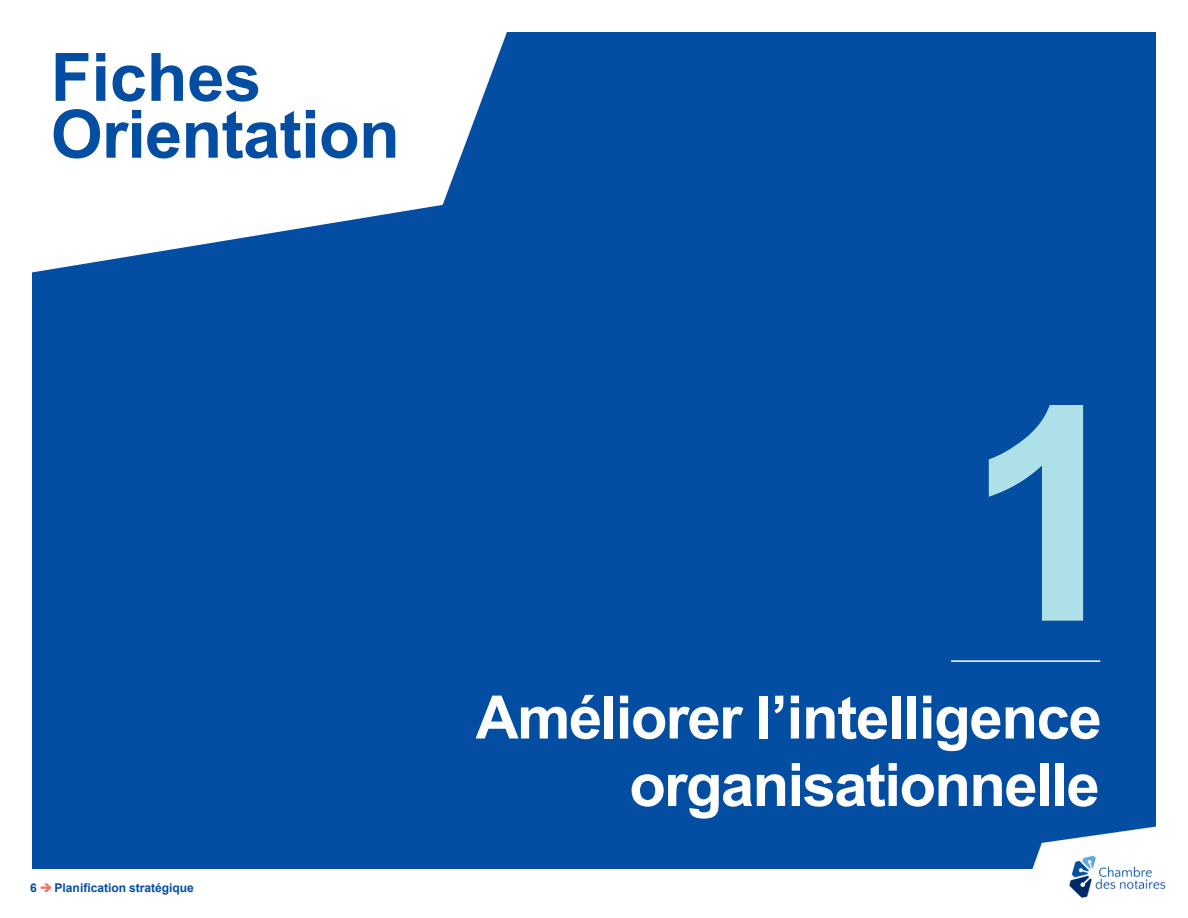
<style>
.page{position:relative;width:1188px;height:918px;background:#fff}
.page>*{position:absolute;margin:0;border:0;box-sizing:border-box;transform-origin:0 0}
.t1{font:700 300px "Arial";color:#aee0ea}
.t2{font:700 66.75px/56.8px "Arial";letter-spacing:-.01em;color:#034ea2}
.t3{font:700 60px/67.5px "Arial";letter-spacing:-.025em;color:#fff;text-align:right}
.t4{font:700 12px "Arial";color:#034ea2}
.s1{color:#f37160}
</style>
<div class="page">
<div style="left:32px;top:32px;width:1124px;height:837px;background:#034ea2"></div>
<svg style="left:32px;top:32px;width:475px;height:241px;fill:#fff"></svg>
<hr style="left:951px;top:660px;width:149px;height:2px;background:#fff">
<img style="left:1032px;top:826px;width:134px;height:72px">
<h2 class="t2" style="left:51px;top:50px;width:351px">Fiches<br>Orientation</h2>
<p class="t4" style="left:30px;top:880px;width:165px">6 <span class="s1">➔</span> Planification stratégique</p>
<p class="t1" style="left:965px;top:304px;width:168px">1</p>
<p class="t3" style="left:476px;top:684px;width:628px">Améliorer l’intelligence organisationnelle</p>
</div>
